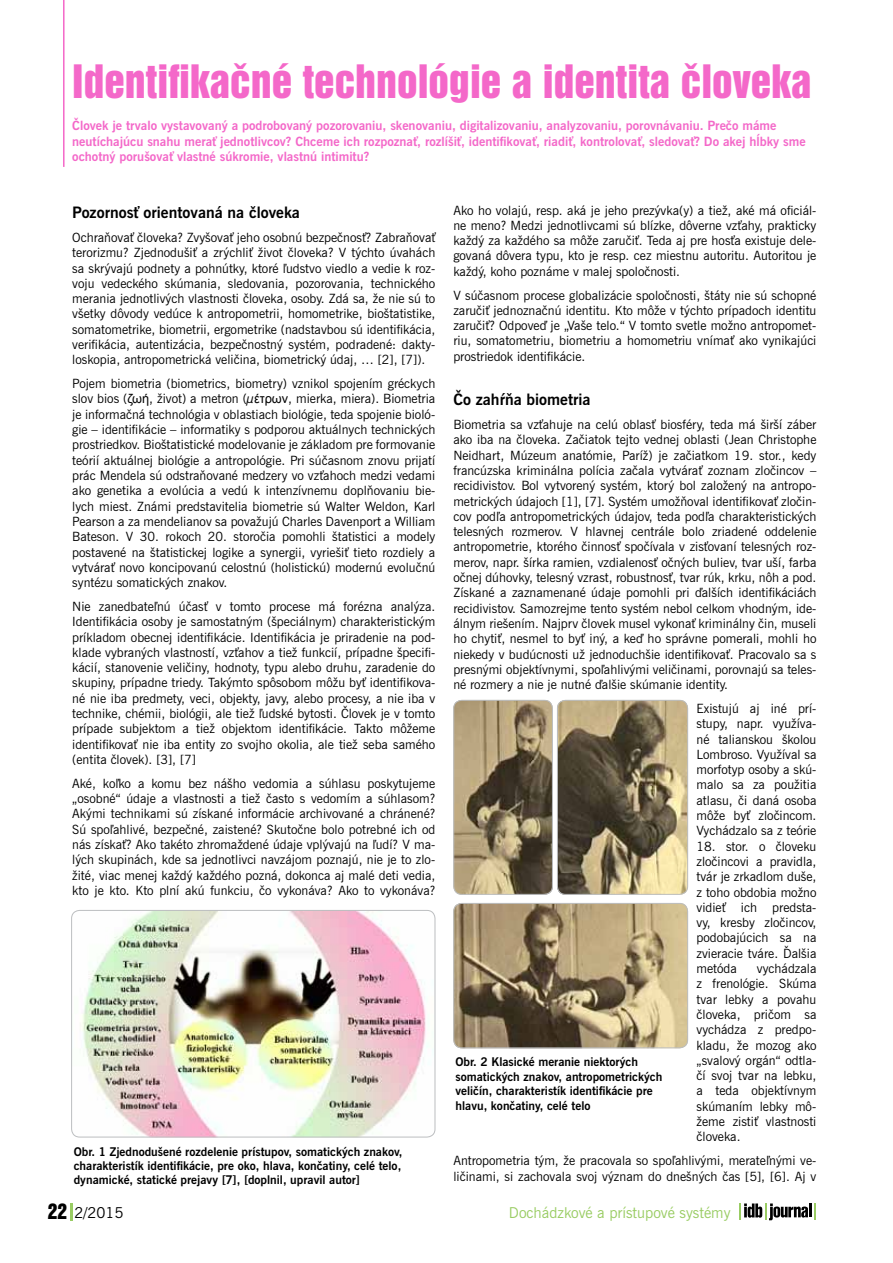
<style>
.page{position:relative;width:893px;height:1263px;background:#fff}
.page>*{position:absolute;margin:0;border:0;box-sizing:border-box;transform-origin:0 0}
.t1{font:42px "Swiss 921 AT Regular A";color:#f468c9}
.t2{font:700 15.75px "News Gothic AT";color:#000}
.t3{font:15px "News Gothic AT";color:#99cc63}
.t4{font:15px "News Gothic AT";color:#000}
.t5{font:12.75px/15.3px "News Gothic AT";color:#000;text-align:justify}
.t6{font:700 12.75px/15.3px "News Gothic AT";color:#f468c9}
.t7{font:700 12px/14.4px "News Gothic AT";color:#000;text-align:justify}
.s1{font-family:"Arial"}
.s2{font-family:"Swiss 921 AT Regular A";font-size:19.5px}
</style>
<div class="page">
<svg style="left:70px;top:1203px;width:2px;height:17px"></svg>
<svg style="left:739px;top:1203px;width:77px;height:17px"></svg>
<hr style="left:63px;top:0;width:2px;height:167px;background:#f468c9">
<img style="left:71px;top:910px;width:364px;height:227px">
<div style="left:71px;top:910px;width:364px;height:227px;border:1px solid #bcbec0;border-radius:8px"></div>
<img style="left:455px;top:700px;width:96px;height:193px">
<div style="left:453px;top:700px;width:100px;height:195px;border:1px solid #bcbec0;border-radius:8px"></div>
<img style="left:557px;top:700px;width:131px;height:193px">
<div style="left:557px;top:700px;width:131px;height:195px;border:1px solid #bcbec0;border-radius:8px"></div>
<img style="left:455px;top:903px;width:233px;height:145px">
<div style="left:453px;top:903px;width:235px;height:145px;border:1px solid #bcbec0;border-radius:8px"></div>
<h1 class="t1" style="left:72px;top:54px;width:741px">Identifikačné technológie a identita človeka</h1>
<p class="t6" style="left:72px;top:118px;width:735px">Človek je trvalo vystavovaný a podrobovaný pozorovaniu, skenovaniu, digitalizovaniu, analyzovaniu, porovnávaniu. Prečo máme neutíchajúcu snahu merať jednotlivcov? Chceme ich rozpoznať, rozlíšiť, identifikovať, riadiť, kontrolovať, sledovať? Do akej hĺbky sme ochotný porušovať vlastné súkromie, vlastnú intimitu?</p>
<p class="t2" style="left:72px;top:203px;width:229px">Pozornosť orientovaná na človeka</p>
<p class="t5" style="left:72px;top:230px;width:365px">Ochraňovať človeka? Zvyšovať jeho osobnú bezpečnosť? Zabraňovať terorizmu? Zjednodušiť a zrýchliť život človeka? V týchto úvahách sa skrývajú podnety a pohnútky, ktoré ľudstvo viedlo a vedie k roz&shy;voju vedeckého skúmania, sledovania, pozorovania, technického merania jednotlivých vlastnosti človeka, osoby. Zdá sa, že nie sú to všetky dôvody vedúce k antropometrii, homometrike, bioštatistike, somatometrike, biometrii, ergometrike (nadstavbou sú identifikácia, verifikácia, autentizácia, bezpečnostný systém, podradené: dakty&shy;loskopia, antropometrická veličina, biometrický údaj, … [2], [7]).</p>
<p class="t5" style="left:72px;top:376px;width:365px">Pojem biometria (biometrics, biometry) vznikol spojením gréckych slov bios (<span class="s1">ζωή</span>, život) a metron (μ<span class="s1">έτρων</span>, mierka, miera). Biometria je informačná technológia v oblastiach biológie, teda spojenie bioló&shy;gie – identifikácie – informatiky s podporou aktuálnych technických prostriedkov. Bioštatistické modelovanie je základom pre formovanie teórií aktuálnej biológie a antropológie. Pri súčasnom znovu prijatí prác Mendela sú odstraňované medzery vo vzťahoch medzi vedami ako genetika a evolúcia a vedú k intenzívnemu doplňovaniu bie&shy;lych miest. Známi predstavitelia biometrie sú Walter Weldon, Karl Pearson a za mendelianov sa považujú Charles Davenport a William Bateson. V 30. rokoch 20. storočia pomohli štatistici a modely postavené na štatistickej logike a synergii, vyriešiť tieto rozdiely a vytvárať novo koncipovanú celostnú (holistickú) modernú evolučnú syntézu somatických znakov.</p>
<p class="t5" style="left:72px;top:599px;width:365px">Nie zanedbateľnú účasť v tomto procese má forézna analýza.<br>Identifikácia osoby je samostatným (špeciálnym) charakteristickým príkladom obecnej identifikácie. Identifikácia je priradenie na pod&shy;klade vybraných vlastností, vzťahov a tiež funkcií, prípadne špecifi&shy;kácií, stanovenie veličiny, hodnoty, typu alebo druhu, zaradenie do skupiny, prípadne triedy. Takýmto spôsobom môžu byť identifikova&shy;né nie iba predmety, veci, objekty, javy, alebo procesy, a nie iba v technike, chémii, biológii, ale tiež ľudské bytosti. Človek je v tomto prípade subjektom a tiež objektom identifikácie. Takto môžeme identifikovať nie iba entity zo svojho okolia, ale tiež seba samého (entita človek). [3], [7]</p>
<p class="t5" style="left:72px;top:775px;width:365px">Aké, koľko a komu bez nášho vedomia a súhlasu poskytujeme „osobné“ údaje a vlastnosti a tiež často s vedomím a súhlasom?<br>Akými technikami sú získané informácie archivované a chránené?<br>Sú spoľahlivé, bezpečné, zaistené? Skutočne bolo potrebné ich od nás získať? Ako takéto zhromaždené údaje vplývajú na ľudí? V ma&shy;lých skupinách, kde sa jednotlivci navzájom poznajú, nie je to zlo&shy;žité, viac menej každý každého pozná, dokonca aj malé deti vedia, kto je kto. Kto plní akú funkciu, čo vykonáva? Ako to vykonáva?</p>
<p class="t7" style="left:74px;top:1144px;width:330px">Obr. 1 Zjednodušené rozdelenie prístupov, somatických znakov, charakteristík identifikácie, pre oko, hlava, končatiny, celé telo, dynamické, statické prejavy [7], [doplnil, upravil autor]</p>
<p class="t5" style="left:453px;top:202px;width:365px">Ako ho volajú, resp. aká je jeho prezývka(y) a tiež, aké má oficiál&shy;ne meno? Medzi jednotlivcami sú blízke, dôverne vzťahy, prakticky každý za každého sa môže zaručiť. Teda aj pre hosťa existuje dele&shy;govaná dôvera typu, kto je resp. cez miestnu autoritu. Autoritou je každý, koho poznáme v malej spoločnosti.</p>
<p class="t5" style="left:453px;top:287px;width:365px">V súčasnom procese globalizácie spoločnosti, štáty nie sú schopné zaručiť jednoznačnú identitu. Kto môže v týchto prípadoch identitu zaručiť? Odpoveď je „Vaše telo.“ V tomto svetle možno antropomet&shy;riu, somatometriu, biometriu a homometriu vnímať ako vynikajúci prostriedok identifikácie.</p>
<p class="t2" style="left:453px;top:390px;width:139px">Čo zahŕňa biometria</p>
<p class="t5" style="left:453px;top:417px;width:365px">Biometria sa vzťahuje na celú oblasť biosféry, teda má širší záber ako iba na človeka. Začiatok tejto vednej oblasti (Jean Christophe Neidhart, Múzeum anatómie, Paríž) je začiatkom 19. stor., kedy francúzska kriminálna polícia začala vytvárať zoznam zločincov – recidivistov. Bol vytvorený systém, ktorý bol založený na antropo&shy;metrických údajoch [1], [7]. Systém umožňoval identifikovať zločin&shy;cov podľa antropometrických údajov, teda podľa charakteristických telesných rozmerov. V hlavnej centrále bolo zriadené oddelenie antropometrie, ktorého činnosť spočívala v zisťovaní telesných roz&shy;merov, napr. šírka ramien, vzdialenosť očných buliev, tvar uší, farba očnej dúhovky, telesný vzrast, robustnosť, tvar rúk, krku, nôh a pod.<br>Získané a zaznamenané údaje pomohli pri ďalších identifikáciách recidivistov. Samozrejme tento systém nebol celkom vhodným, ide&shy;álnym riešením. Najprv človek musel vykonať kriminálny čin, museli ho chytiť, nesmel to byť iný, a keď ho správne pomerali, mohli ho niekedy v budúcnosti už jednoduchšie identifikovať. Pracovalo sa s presnými objektívnymi, spoľahlivými veličinami, porovnajú sa teles&shy;né rozmery a nie je nutné ďalšie skúmanie identity.</p>
<p class="t5" style="left:696px;top:701px;width:121px">Existujú aj iné prí&shy;stupy, napr. využíva&shy;né talianskou školou Lombroso. Využíval sa morfotyp osoby a skú&shy;malo sa za použitia atlasu, či daná osoba môže byť zločincom.<br>Vychádzalo sa z teórie</p>
<p class="t5" style="left:696px;top:838px;width:121px">18. stor. o človeku zločincovi a pravidla, tvár je zrkadlom duše, z toho obdobia možno vidieť ich predsta&shy;vy, kresby zločincov, podobajúcich sa na zvieracie tváre. Ďalšia metóda</p>
<p class="t5" style="left:696px;top:961px;width:121px;text-indent:60px">vychádzala z frenológie. Skúma tvar lebky a povahu človeka, pričom sa vychádza z predpo&shy;kladu, že mozog ako „svalový orgán“ odtla&shy;čí svoj tvar na lebku, a teda objektívnym skúmaním lebky mô&shy;žeme zistiť vlastnosti človeka.</p>
<p class="t5" style="left:453px;top:1153px;width:365px">Antropometria tým, že pracovala so spoľahlivými, merateľnými ve&shy;ličinami, si zachovala svoj význam do dnešných čas [5], [6]. Aj v</p>
<p class="t7" style="left:455px;top:1055px;width:208px;text-align:left">Obr. 2 Klasické meranie niektorých somatických znakov, antropometrických veličín, charakteristík identifikácie pre hlavu, končatiny, celé telo</p>
<p class="t4" style="left:48px;top:1203px;width:77px"><span class="s2">22</span> 2/2015</p>
<p class="t3" style="left:509px;top:1203px;width:223px">Dochádzkové a prístupové systémy</p>
</div>
